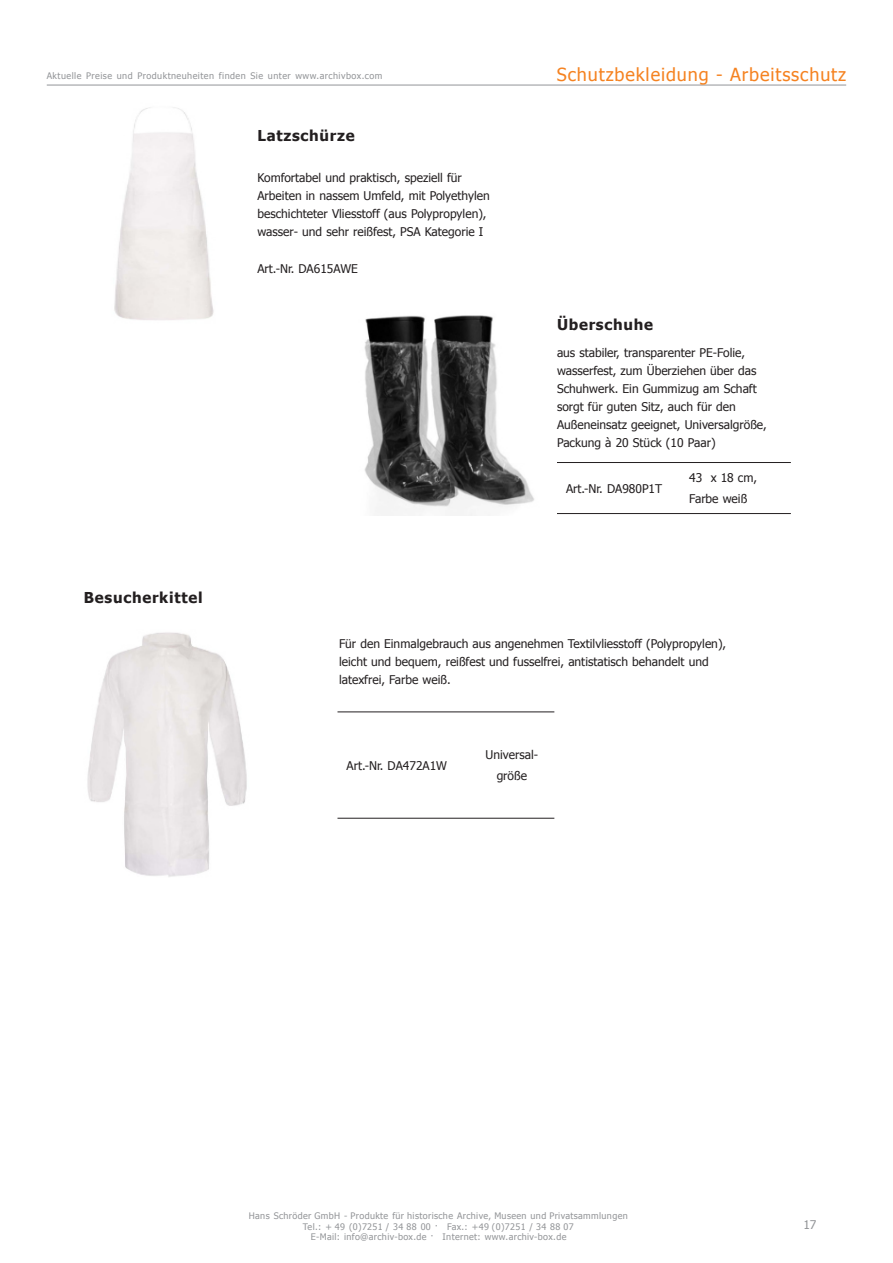
<style>
.page{position:relative;width:893px;height:1263px;background:#fff}
.page>*{position:absolute;margin:0;border:0;box-sizing:border-box;transform-origin:0 0}
.t1{font:18px "Tahoma";letter-spacing:.05em;color:#f58220}
.t2{font:700 15px "Tahoma";letter-spacing:.05em;color:#231f20}
.t3{font:12px/18px "Tahoma";color:#231f20}
.t4{font:12px "Tahoma";color:#939598}
.t5{font:9px/10.8px "Tahoma";letter-spacing:.04em;color:#939598;text-align:center}
</style>
<div class="page">
<hr style="left:47px;top:85px;width:799px;height:1px;background:#939598">
<hr style="left:337px;top:711px;width:217px;height:1px;background:#231f20">
<hr style="left:337px;top:818px;width:217px;height:1px;background:#231f20">
<img style="left:87px;top:632px;width:160px;height:245px">
<img style="left:364px;top:315px;width:170px;height:200px">
<hr style="left:557px;top:462px;width:234px;height:1px;background:#231f20">
<hr style="left:557px;top:513px;width:234px;height:1px;background:#231f20">
<img style="left:114px;top:107px;width:100px;height:213px">
<p class="t5" style="left:47px;top:71px;width:337px">Aktuelle Preise und Produktneuheiten finden Sie unter www.archivbox.com</p>
<h1 class="t1" style="left:557px;top:67px;width:291px">Schutzbekleidung - Arbeitsschutz</h1>
<p class="t2" style="left:257px;top:130px;width:99px">Latzschürze</p>
<p class="t3" style="left:257px;top:169px;width:234px">Komfortabel und praktisch, speziell für Arbeiten in nassem Umfeld, mit Polyethylen beschichteter Vliesstoff (aus Polypropylen), wasser- und sehr reißfest, PSA Kategorie I</p>
<p class="t2" style="left:84px;top:591px;width:120px">Besucherkittel</p>
<p class="t3" style="left:257px;top:260px;width:102px">Art.-Nr. DA615AWE</p>
<p class="t2" style="left:557px;top:319px;width:98px">Überschuhe</p>
<p class="t3" style="left:557px;top:345px;width:211px">aus stabiler, transparenter PE-Folie, wasserfest, zum Überziehen über das Schuhwerk. Ein Gummizug am Schaft sorgt für guten Sitz, auch für den Außeneinsatz geeignet, Universalgröße, Packung à 20 Stück (10 Paar)</p>
<p class="t3" style="left:689px;top:468px;width:69px;line-height:21px">43 x 18 cm,<br>Farbe weiß</p>
<p class="t3" style="left:566px;top:480px;width:98px">Art.-Nr. DA980P1T</p>
<p class="t3" style="left:339px;top:636px;width:389px">Für den Einmalgebrauch aus angenehmen Textilvliesstoff (Polypropylen), leicht und bequem, reißfest und fusselfrei, antistatisch behandelt und latexfrei, Farbe weiß.</p>
<p class="t3" style="left:346px;top:757px;width:102px">Art.-Nr. DA472A1W</p>
<p class="t3" style="left:486px;top:745px;width:54px;line-height:21px;text-align:center">Universal&shy;größe</p>
<p class="t5" style="left:249px;top:1211px;width:380px">Hans Schröder GmbH - Produkte für historische Archive, Museen und Privatsammlungen<br>Tel.: + 49 (0)7251 / 34 88 00 · Fax.: +49 (0)7251 / 34 88 07<br>E-Mail: info@archiv-box.de · Internet: www.archiv-box.de</p>
<p class="t4" style="left:803px;top:1220px;width:15px">17</p>
</div>
